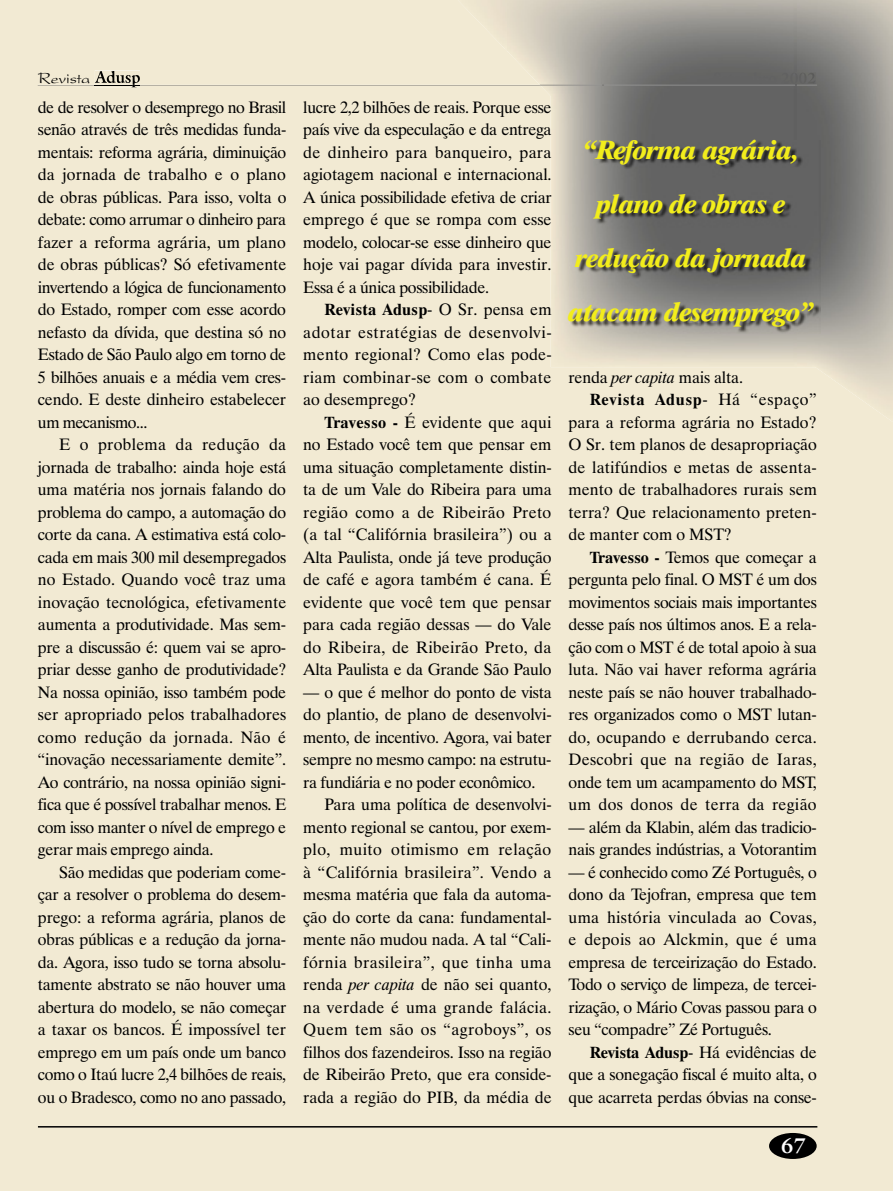
<style>
.page{position:relative;width:893px;height:1191px;background:#f2ead3}
.page>*{position:absolute;margin:0;border:0;box-sizing:border-box;transform-origin:0 0}
.t1{font:italic 800 27px/54px "Dutch 801 BT";letter-spacing:-.03em;color:#f2ed1c;text-align:center}
.t2{font:700 21px "Galliard IT Cby BT";color:#fff}
.t3{font:16.5px/22.5px "Dutch 801 BT";letter-spacing:-.01em;color:#000;text-align:justify}
.t4{font:16.5px "Dutch 801 BT";letter-spacing:.025em;color:#000}
.t5{font:16.5px "Dutch 801 BT";letter-spacing:.02em;color:#000}
.t6{font:16.5px "Dutch 801 BT";letter-spacing:.01em;color:#000}
.t7{font:16.5px "Dutch 801 BT";letter-spacing:.015em;color:#000}
.t8{font:700 16.5px "Dutch 801 BT";letter-spacing:.035em;color:#000}
.t9{font:16.5px "President";color:#000}
.s1{font-weight:700}
.s2{font-style:italic}
.s3{font-weight:400}
</style>
<div class="page">
<hr style="left:38px;top:1126px;width:779px;height:1px;background:#000">
<div style="left:769px;top:1133px;width:48px;height:26px;background:#000;border-radius:50%"></div>
<svg style="left:38px;top:71px;width:467px;height:17px;background:#e9e1cb"></svg>
<hr style="left:95px;top:85px;width:45px;height:1px;background:#000">
<img style="left:796px;top:0;width:97px;height:422px">
<img style="left:505px;top:0;width:97px;height:370px">
<img style="left:602px;top:333px;width:195px;height:37px">
<img style="left:602px;top:0;width:195px;height:141px">
<img style="left:458px;top:0;width:49px;height:53px">
<img style="left:713px;top:72px;width:102px;height:12px">
<img style="left:540px;top:85px;width:277px;height:1px">
<img style="left:570px;top:141px;width:251px;height:192px">
<p class="t9" style="left:38px;top:69px;width:54px">Revista</p>
<p class="t3" style="left:38px;top:95px;width:250px">de de resolver o desemprego no Brasil senão através de três medidas funda&shy;mentais: reforma agrária, diminuição da jornada de trabalho e o plano de obras públicas. Para isso, volta o debate: como arrumar o dinheiro para fazer a reforma agrária, um plano de obras públicas? Só efetivamente invertendo a lógica de funcionamento do Estado, romper com esse acordo nefasto da dívida, que destina só no Estado de São Paulo algo em torno de 5 bilhões anuais e a média vem cres&shy;cendo. E deste dinheiro estabelecer um mecanismo...</p>
<p class="t3" style="left:38px;top:433px;width:250px;text-indent:21px">E o problema da redução da jornada de trabalho: ainda hoje está uma matéria nos jornais falando do problema do campo, a automação do corte da cana. A estimativa está colo&shy;cada em mais 300 mil desempregados no Estado. Quando você traz uma inovação tecnológica, efetivamente aumenta a produtividade. Mas sem&shy;pre a discussão é: quem vai se apro&shy;priar desse ganho de produtividade?<br>Na nossa opinião, isso também pode ser apropriado pelos trabalhadores como redução da jornada. Não é “inovação necessariamente demite”.<br>Ao contrário, na nossa opinião signi&shy;fica que é possível trabalhar menos. E com isso manter o nível de emprego e gerar mais emprego ainda.</p>
<p class="t3" style="left:38px;top:860px;width:250px;text-indent:21px">São medidas que poderiam come&shy;çar a resolver o problema do desem&shy;prego: a reforma agrária, planos de obras públicas e a redução da jorna&shy;da. Agora, isso tudo se torna absolu&shy;tamente abstrato se não houver uma abertura do modelo, se não começar a taxar os bancos. É impossível ter emprego em um país onde um banco como o Itaú lucre 2,4 bilhões de reais, ou o Bradesco, como no ano passado,</p>
<p class="t3" style="left:303px;top:95px;width:250px">lucre 2,2 bilhões de reais. Porque esse país vive da especulação e da entrega de dinheiro para banqueiro, para agiotagem nacional e internacional.<br>A única possibilidade efetiva de criar emprego é que se rompa com esse modelo, colocar-se esse dinheiro que hoje vai pagar dívida para investir.<br>Essa é a única possibilidade.</p>
<p class="t3" style="left:303px;top:298px;width:250px;text-indent:21px"><span class="s1">Revista Adusp</span>- O Sr. pensa em adotar estratégias de desenvolvi&shy;mento regional? Como elas pode&shy;riam combinar-se com o combate ao desemprego?</p>
<p class="t3" style="left:303px;top:410px;width:250px;text-indent:21px"><span class="s1">Travesso -</span> É evidente que aqui no Estado você tem que pensar em uma situação completamente distin&shy;ta de um Vale do Ribeira para uma região como a de Ribeirão Preto (a tal “Califórnia brasileira”) ou a Alta Paulista, onde já teve produção de café e agora também é cana. É evidente que você tem que pensar para cada região dessas — do Vale do Ribeira, de Ribeirão Preto, da Alta Paulista e da Grande São Paulo</p>
<p class="t3" style="left:303px;top:680px;width:250px">— o que é melhor do ponto de vista</p>
<p class="t3" style="left:303px;top:703px;width:250px">do plantio, de plano de desenvolvi-</p>
<p class="t3" style="left:303px;top:725px;width:250px">mento, de incentivo. Agora, vai bater</p>
<p class="t3" style="left:303px;top:748px;width:250px">sempre no mesmo campo: na estrutu-</p>
<p class="t3" style="left:303px;top:770px;width:234px">ra fundiária e no poder econômico.</p>
<p class="t3" style="left:325px;top:793px;width:229px">Para uma política de desenvolvi-</p>
<p class="t3" style="left:303px;top:815px;width:250px">mento regional se cantou, por exem-</p>
<p class="t4" style="left:303px;top:839px;width:250px">plo, muito otimismo em relação</p>
<p class="t5" style="left:303px;top:862px;width:250px">à “Califórnia brasileira”. Vendo a</p>
<p class="t3" style="left:303px;top:883px;width:250px">mesma matéria que fala da automa-</p>
<p class="t3" style="left:303px;top:905px;width:250px">ção do corte da cana: fundamental-</p>
<p class="t3" style="left:303px;top:928px;width:250px">mente não mudou nada. A tal “Cali-</p>
<p class="t4" style="left:303px;top:952px;width:250px">fórnia brasileira”, que tinha uma</p>
<p class="t3" style="left:303px;top:973px;width:250px">renda <span class="s2">per capita</span> de não sei quanto,</p>
<p class="t5" style="left:303px;top:997px;width:250px">na verdade é uma grande falácia.</p>
<p class="t4" style="left:303px;top:1019px;width:250px">Quem tem são os “agroboys”, os</p>
<p class="t3" style="left:303px;top:1040px;width:250px">filhos dos fazendeiros. Isso na região</p>
<p class="t3" style="left:303px;top:1063px;width:250px">de Ribeirão Preto, que era conside-</p>
<p class="t3" style="left:303px;top:1085px;width:250px">rada a região do PIB, da média de</p>
<h1 class="t1" style="left:569px;top:122px;width:247px">“Reforma agrária, plano de obras e redução da jornada atacam desemprego”</h1>
<p class="t3" style="left:569px;top:365px;width:176px">renda <span class="s2">per capita</span> mais alta.</p>
<p class="t8" style="left:590px;top:389px;width:228px">Revista Adusp<span class="s3">- Há “espaço”</span></p>
<p class="t3" style="left:569px;top:410px;width:250px">para a reforma agrária no Estado?</p>
<p class="t3" style="left:569px;top:433px;width:250px">O Sr. tem planos de desapropriação</p>
<p class="t6" style="left:569px;top:457px;width:250px">de latifúndios e metas de assenta-</p>
<p class="t3" style="left:569px;top:478px;width:250px">mento de trabalhadores rurais sem</p>
<p class="t3" style="left:569px;top:500px;width:250px">terra? Que relacionamento preten-</p>
<p class="t3" style="left:569px;top:523px;width:165px">de manter com o MST?</p>
<p class="t3" style="left:590px;top:545px;width:228px"><span class="s1">Travesso -</span> Temos que começar a</p>
<p class="t3" style="left:569px;top:568px;width:250px">pergunta pelo final. O MST é um dos</p>
<p class="t3" style="left:569px;top:590px;width:250px">movimentos sociais mais importantes</p>
<p class="t3" style="left:569px;top:613px;width:250px">desse país nos últimos anos. E a rela-</p>
<p class="t3" style="left:569px;top:635px;width:250px">ção com o MST é de total apoio à sua</p>
<p class="t3" style="left:569px;top:658px;width:250px">luta. Não vai haver reforma agrária</p>
<p class="t3" style="left:569px;top:680px;width:250px">neste país se não houver trabalhado-</p>
<p class="t3" style="left:569px;top:703px;width:250px">res organizados como o MST lutan-</p>
<p class="t6" style="left:569px;top:727px;width:250px">do, ocupando e derrubando cerca.</p>
<p class="t7" style="left:569px;top:749px;width:250px">Descobri que na região de Iaras,</p>
<p class="t3" style="left:569px;top:770px;width:250px">onde tem um acampamento do MST,</p>
<p class="t7" style="left:569px;top:794px;width:250px">um dos donos de terra da região</p>
<p class="t3" style="left:569px;top:815px;width:250px">— além da Klabin, além das tradicio&shy;nais grandes indústrias, a Votorantim</p>
<p class="t3" style="left:569px;top:860px;width:250px">— é conhecido como Zé Português, o dono da Tejofran, empresa que tem uma história vinculada ao Covas, e depois ao Alckmin, que é uma empresa de terceirização do Estado.<br>Todo o serviço de limpeza, de tercei&shy;rização, o Mário Covas passou para o seu “compadre” Zé Português.</p>
<p class="t3" style="left:569px;top:1040px;width:250px;text-indent:21px"><span class="s1">Revista Adusp</span>- Há evidências de que a sonegação fiscal é muito alta, o que acarreta perdas óbvias na conse-</p>
<p class="t2" style="left:781px;top:1132px;width:26px">67</p>
</div>
